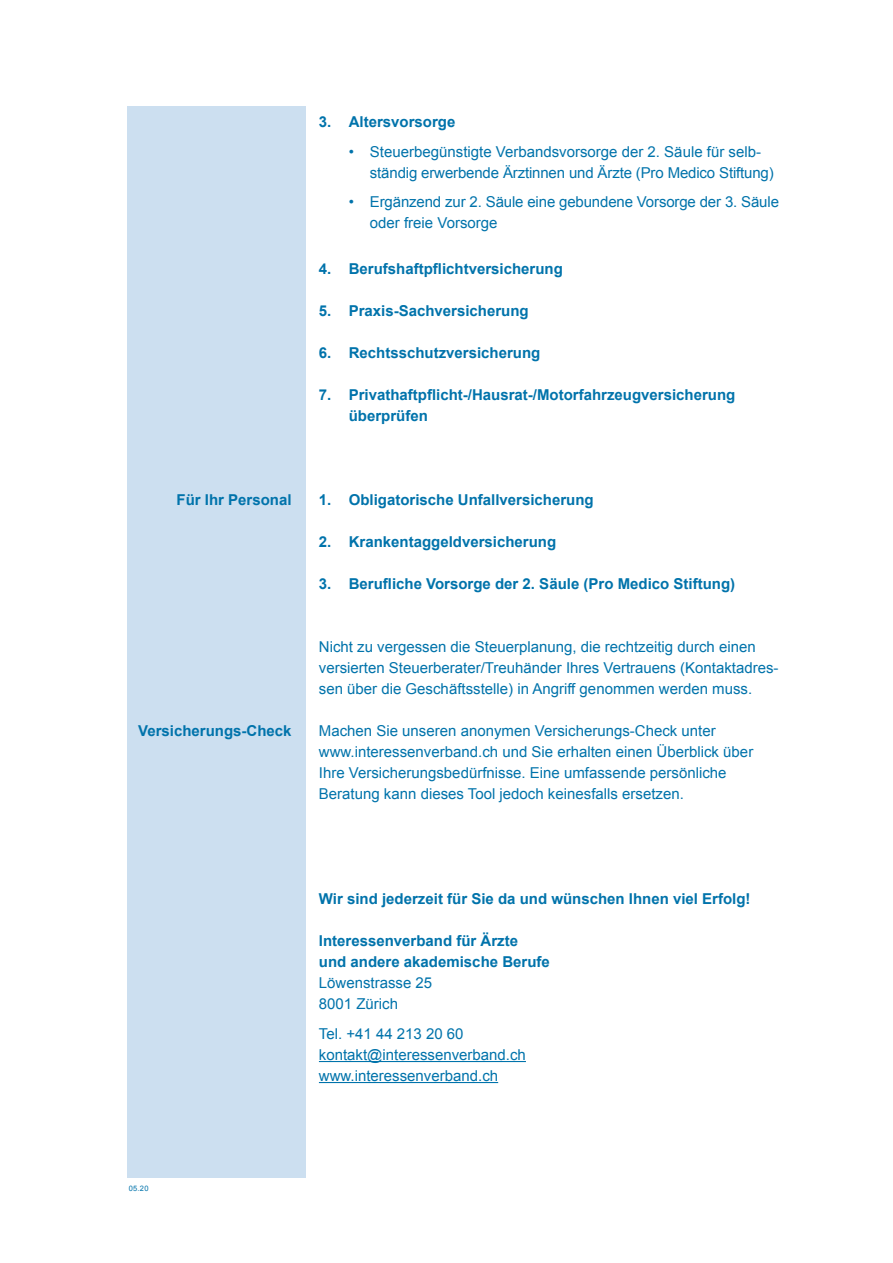
<style>
.page{position:relative;width:893px;height:1263px;background:#fff}
.page>*{position:absolute;margin:0;border:0;box-sizing:border-box;transform-origin:0 0}
.t1{font:15px/21px "Arial";color:#0073ab}
.t2{font:700 15px/21px "Arial";color:#0073ab}
.t3{font:7.5px "Arial";color:#0073ab}
</style>
<div class="page">
<div style="left:128px;top:106px;width:178px;height:1071px;background:#ccdff0"></div>
<hr style="left:319px;top:1061px;width:207px;height:1px;background:#0073ab">
<hr style="left:319px;top:1082px;width:179px;height:1px;background:#0073ab">
<p class="t2" style="left:319px;top:112px;width:138px">3. Altersvorsorge</p>
<p class="t1" style="left:370px;top:141px;width:405px;text-indent:-21px">• Steuerbegünstigte Verbandsvorsorge der 2. Säule für selb&shy;ständig erwerbende Ärztinnen und Ärzte (Pro Medico Stiftung)</p>
<p class="t1" style="left:370px;top:192px;width:411px;text-indent:-21px">• Ergänzend zur 2. Säule eine gebundene Vorsorge der 3. Säule oder freie Vorsorge</p>
<p class="t2" style="left:319px;top:259px;width:245px">4. Berufshaftpflichtversicherung</p>
<p class="t2" style="left:319px;top:301px;width:211px">5. Praxis-Sachversicherung</p>
<p class="t2" style="left:319px;top:343px;width:223px">6. Rechtsschutzversicherung</p>
<p class="t2" style="left:349px;top:385px;width:388px;text-indent:-30px">7. Privathaftpflicht-/Hausrat-/Motorfahrzeugversicherung überprüfen</p>
<p class="t2" style="left:177px;top:490px;width:117px">Für Ihr Personal</p>
<p class="t2" style="left:138px;top:721px;width:155px">Versicherungs-Check</p>
<p class="t2" style="left:319px;top:490px;width:276px">1. Obligatorische Unfallversicherung</p>
<p class="t2" style="left:319px;top:532px;width:239px">2. Krankentaggeldversicherung</p>
<p class="t2" style="left:319px;top:574px;width:418px">3. Berufliche Vorsorge der 2. Säule (Pro Medico Stiftung)</p>
<p class="t1" style="left:319px;top:637px;width:461px">Nicht zu vergessen die Steuerplanung, die rechtzeitig durch einen versierten Steuerberater/Treuhänder Ihres Vertrauens (Kontaktadres&shy;sen über die Geschäftsstelle) in Angriff genommen werden muss.</p>
<p class="t1" style="left:319px;top:721px;width:436px">Machen Sie unseren anonymen Versicherungs-Check unter www.interessenverband.ch und Sie erhalten einen Überblick über Ihre Versicherungsbedürfnisse. Eine umfassende persönliche Beratung kann dieses Tool jedoch keinesfalls ersetzen.</p>
<p class="t2" style="left:319px;top:889px;width:433px">Wir sind jederzeit für Sie da und wünschen Ihnen viel Erfolg!</p>
<p class="t2" style="left:319px;top:931px;width:232px">Interessenverband für Ärzte<br>und andere akademische Berufe</p>
<p class="t1" style="left:319px;top:973px;width:115px">Löwenstrasse 25<br>8001 Zürich</p>
<p class="t1" style="left:319px;top:1023px;width:208px">Tel. +41 44 213 20 60 kontakt@interessenverband.ch www.interessenverband.ch</p>
<p class="t3" style="left:129px;top:1183px;width:21px">05.20</p>
</div>
